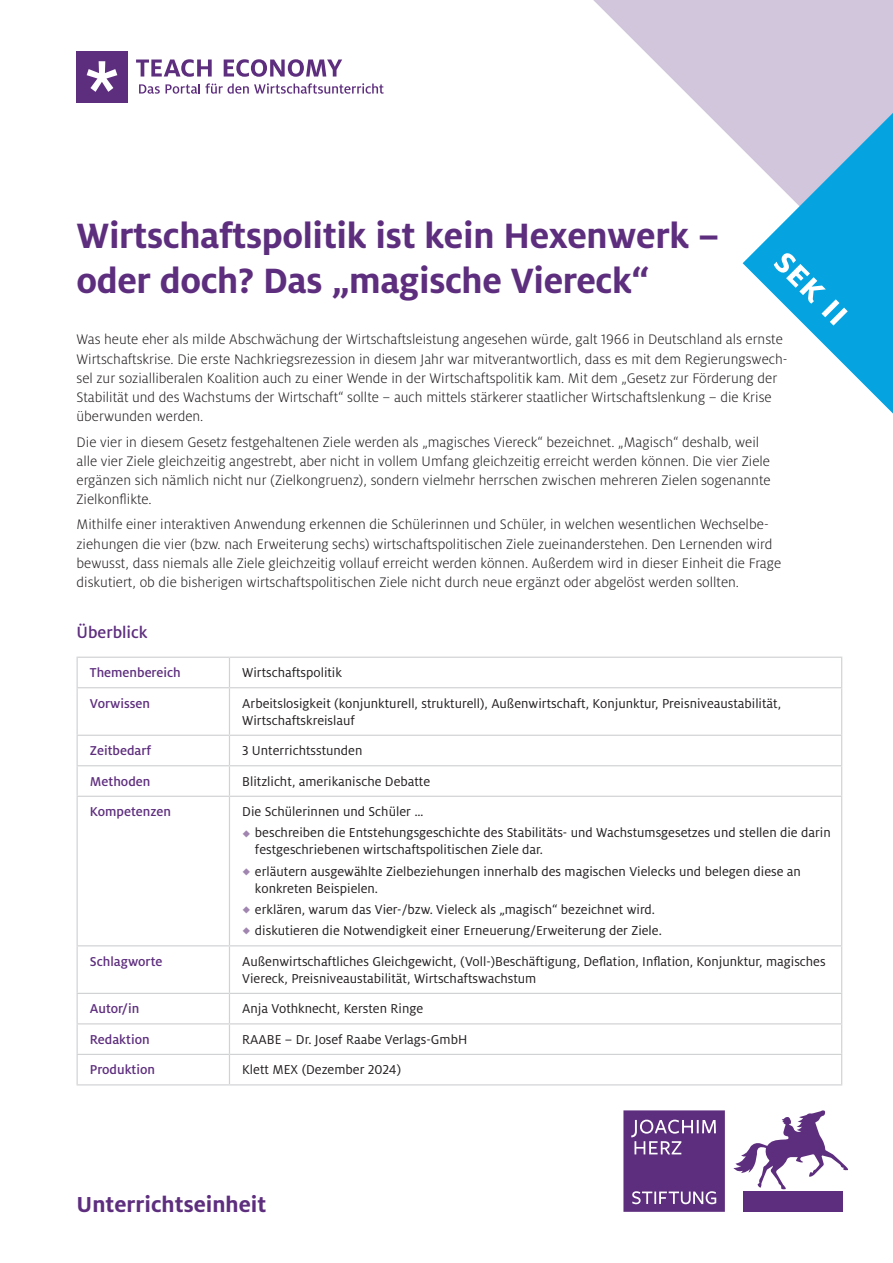
<style>
.page{position:relative;width:893px;height:1263px;background:#fff}
.page>*{position:absolute;margin:0;border:0;box-sizing:border-box;transform-origin:0 0}
.Titel{font:700 39px "Milo OT";letter-spacing:-.01em;color:#5e2e7e}
.t1{font:700 39px "Milo OT";color:#fff}
.t2{font:700 24px "Milo OT";color:#5e2e7e}
.Ü_Überblick{font:500 18px "Milo OT";color:#5e2e7e}
.Introtext{font:300 15.3px/19.2px "Milo OT";color:#231f20}
.Sek_II_Tabelle_Text{font:14.25px/17px "Milo OT";color:#231f20}
.Sek_II_Tabelle_Kopf{font:500 14.25px "Milo OT";color:#5e2e7e}
.Sek_II_Tabelle_mit_Abstand{font:14.25px "Milo OT";color:#231f20}
</style>
<div class="page">
<svg style="left:593px;top:0;width:300px;height:264px"></svg>
<div style="left:623px;top:1110px;width:102px;height:102px;background:#5e2e7e"></div>
<div style="left:743px;top:1191px;width:99px;height:21px;background:#5e2e7e"></div>
<svg style="left:631px;top:1120px;width:85px;height:34px"></svg>
<svg style="left:632px;top:1191px;width:84px;height:13px"></svg>
<svg style="left:733px;top:1110px;width:115px;height:79px"></svg>
<svg style="left:136px;top:59px;width:76px;height:18px"></svg>
<svg style="left:224px;top:59px;width:118px;height:18px"></svg>
<div style="left:77px;top:51px;width:51px;height:51px;background:#5e2e7e"></div>
<svg style="left:87px;top:61px;width:30px;height:31px"></svg>
<svg style="left:139px;top:83px;width:245px;height:11px"></svg>
<svg style="left:743px;top:113px;width:150px;height:301px"></svg>
<svg style="left:78px;top:688px;width:763px;height:366px"></svg>
<svg style="left:229px;top:658px;width:1px;height:29px"></svg>
<hr style="left:77px;top:687px;width:152px;height:1px;background:#d1d2d4">
<hr style="left:229px;top:687px;width:613px;height:1px;background:#d1d2d4">
<hr style="left:229px;top:688px;width:1px;height:47px;background:#d1d2d4">
<hr style="left:77px;top:735px;width:152px;height:1px;background:#d1d2d4">
<hr style="left:229px;top:735px;width:613px;height:1px;background:#d1d2d4">
<svg style="left:229px;top:736px;width:1px;height:29px"></svg>
<hr style="left:77px;top:765px;width:152px;height:1px;background:#d1d2d4">
<hr style="left:229px;top:765px;width:613px;height:1px;background:#d1d2d4">
<hr style="left:229px;top:766px;width:1px;height:30px;background:#d1d2d4">
<hr style="left:77px;top:796px;width:152px;height:1px;background:#d1d2d4">
<hr style="left:229px;top:796px;width:613px;height:1px;background:#d1d2d4">
<hr style="left:229px;top:797px;width:1px;height:148px;background:#d1d2d4">
<hr style="left:77px;top:945px;width:152px;height:1px;background:#d1d2d4">
<hr style="left:229px;top:945px;width:613px;height:1px;background:#d1d2d4">
<hr style="left:229px;top:946px;width:1px;height:47px;background:#d1d2d4">
<hr style="left:77px;top:993px;width:152px;height:1px;background:#d1d2d4">
<hr style="left:229px;top:993px;width:613px;height:1px;background:#d1d2d4">
<svg style="left:229px;top:994px;width:1px;height:29px"></svg>
<hr style="left:77px;top:1023px;width:152px;height:1px;background:#d1d2d4">
<hr style="left:229px;top:1023px;width:613px;height:1px;background:#d1d2d4">
<hr style="left:229px;top:1024px;width:1px;height:30px;background:#d1d2d4">
<hr style="left:77px;top:1054px;width:152px;height:1px;background:#d1d2d4">
<hr style="left:229px;top:1054px;width:613px;height:1px;background:#d1d2d4">
<svg style="left:229px;top:1055px;width:1px;height:29px"></svg>
<hr style="left:77px;top:1084px;width:152px;height:1px;background:#d1d2d4">
<hr style="left:229px;top:1084px;width:613px;height:1px;background:#d1d2d4">
<hr style="left:77px;top:657px;width:152px;height:1px;background:#d1d2d4">
<hr style="left:229px;top:657px;width:613px;height:1px;background:#d1d2d4">
<svg style="left:77px;top:658px;width:1px;height:29px"></svg>
<svg style="left:841px;top:658px;width:1px;height:29px"></svg>
<hr style="left:77px;top:688px;width:1px;height:47px;background:#d1d2d4">
<hr style="left:841px;top:688px;width:1px;height:47px;background:#d1d2d4">
<svg style="left:77px;top:736px;width:1px;height:29px"></svg>
<svg style="left:841px;top:736px;width:1px;height:29px"></svg>
<hr style="left:77px;top:766px;width:1px;height:30px;background:#d1d2d4">
<hr style="left:841px;top:766px;width:1px;height:30px;background:#d1d2d4">
<hr style="left:77px;top:797px;width:1px;height:148px;background:#d1d2d4">
<hr style="left:841px;top:797px;width:1px;height:148px;background:#d1d2d4">
<hr style="left:77px;top:946px;width:1px;height:47px;background:#d1d2d4">
<hr style="left:841px;top:946px;width:1px;height:47px;background:#d1d2d4">
<svg style="left:77px;top:994px;width:1px;height:29px"></svg>
<svg style="left:841px;top:994px;width:1px;height:29px"></svg>
<hr style="left:77px;top:1024px;width:1px;height:30px;background:#d1d2d4">
<hr style="left:841px;top:1024px;width:1px;height:30px;background:#d1d2d4">
<svg style="left:77px;top:1055px;width:1px;height:29px"></svg>
<svg style="left:841px;top:1055px;width:1px;height:29px"></svg>
<svg style="left:243px;top:830px;width:7px;height:7px"></svg>
<svg style="left:243px;top:868px;width:7px;height:7px"></svg>
<svg style="left:243px;top:906px;width:7px;height:8px"></svg>
<svg style="left:243px;top:928px;width:7px;height:7px"></svg>
<p class="Titel" style="left:77px;top:214px;width:644px">Wirtschaftspolitik ist kein Hexenwerk –</p>
<h1 class="t1" style="left:796px;top:240px;width:92px;rotate:45deg">sek II</h1>
<p class="Titel" style="left:77px;top:258px;width:574px">oder doch? Das „magische Viereck“</p>
<p class="Introtext" style="left:77px;top:330px;width:712px">Was heute eher als milde Abschwächung der Wirtschaftsleistung angesehen würde, galt 1966 in Deutschland als ernste Wirtschaftskrise. Die erste Nachkriegsrezession in diesem Jahr war mitverantwortlich, dass es mit dem Regierungswech&shy;sel zur sozialliberalen Koalition auch zu einer Wende in der Wirtschaftspolitik kam. Mit dem „Gesetz zur Förderung der Stabilität und des Wachstums der Wirtschaft“ sollte – auch mittels stärkerer staatlicher Wirtschaftslenkung – die Krise überwunden werden.</p>
<p class="Introtext" style="left:77px;top:432px;width:696px">Die vier in diesem Gesetz festgehaltenen Ziele werden als „magisches Viereck“ bezeichnet. „Magisch“ deshalb, weil alle vier Ziele gleichzeitig angestrebt, aber nicht in vollem Umfang gleichzeitig erreicht werden können. Die vier Ziele ergänzen sich nämlich nicht nur (Zielkongruenz), sondern vielmehr herrschen zwischen mehreren Zielen sogenannte Zielkonflikte.</p>
<p class="Introtext" style="left:77px;top:515px;width:706px">Mithilfe einer interaktiven Anwendung erkennen die Schülerinnen und Schüler, in welchen wesentlichen Wechselbe&shy;ziehungen die vier (bzw. nach Erweiterung sechs) wirtschaftspolitischen Ziele zueinanderstehen. Den Lernenden wird bewusst, dass niemals alle Ziele gleichzeitig vollauf erreicht werden können. Außerdem wird in dieser Einheit die Frage diskutiert, ob die bisherigen wirtschaftspolitischen Ziele nicht durch neue ergänzt oder abgelöst werden sollten.</p>
<p class="Ü_Überblick" style="left:77px;top:622px;width:73px">Überblick</p>
<p class="Sek_II_Tabelle_Kopf" style="left:90px;top:665px;width:92px">Themenbereich</p>
<p class="Sek_II_Tabelle_Text" style="left:242px;top:664px;width:101px">Wirtschaftspolitik</p>
<p class="Sek_II_Tabelle_Kopf" style="left:90px;top:695px;width:62px">Vorwissen</p>
<p class="Sek_II_Tabelle_Text" style="left:242px;top:695px;width:541px">Arbeitslosigkeit (konjunkturell, strukturell), Außenwirtschaft, Konjunktur, Preisniveaustabilität,<br>Wirtschaftskreislauf</p>
<p class="Sek_II_Tabelle_Kopf" style="left:90px;top:743px;width:63px">Zeitbedarf</p>
<p class="Sek_II_Tabelle_Text" style="left:242px;top:742px;width:122px">3 Unterrichtsstunden</p>
<p class="Sek_II_Tabelle_Kopf" style="left:90px;top:773px;width:62px">Methoden</p>
<p class="Sek_II_Tabelle_Text" style="left:242px;top:773px;width:189px">Blitzlicht, amerikanische Debatte</p>
<p class="Sek_II_Tabelle_Kopf" style="left:90px;top:804px;width:83px">Kompetenzen</p>
<p class="Sek_II_Tabelle_mit_Abstand" style="left:242px;top:804px;width:183px">Die Schülerinnen und Schüler …</p>
<p class="Sek_II_Tabelle_Text" style="left:255px;top:825px;width:577px">beschreiben die Entstehungsgeschichte des Stabilitäts- und Wachstumsgesetzes und stellen die darin festgeschriebenen wirtschaftspolitischen Ziele dar.</p>
<p class="Sek_II_Tabelle_Text" style="left:255px;top:863px;width:547px">erläutern ausgewählte Zielbeziehungen innerhalb des magischen Vielecks und belegen diese an konkreten Beispielen.</p>
<p class="Sek_II_Tabelle_Text" style="left:255px;top:901px;width:402px">erklären, warum das Vier-/bzw. Vieleck als „magisch“ bezeichnet wird.</p>
<p class="Sek_II_Tabelle_Text" style="left:255px;top:922px;width:408px">diskutieren die Notwendigkeit einer Erneuerung/Erweiterung der Ziele.</p>
<p class="Sek_II_Tabelle_Kopf" style="left:90px;top:953px;width:74px">Schlagworte</p>
<p class="Sek_II_Tabelle_Text" style="left:242px;top:953px;width:585px">Außenwirtschaftliches Gleichgewicht, (Voll-)Beschäftigung, Deflation, Inflation, Konjunktur, magisches<br>Viereck, Preisniveaustabilität, Wirtschaftswachstum</p>
<p class="Sek_II_Tabelle_Kopf" style="left:90px;top:1001px;width:51px">Autor/in</p>
<p class="Sek_II_Tabelle_Text" style="left:242px;top:1000px;width:183px">Anja Vothknecht, Kersten Ringe</p>
<p class="Sek_II_Tabelle_Kopf" style="left:90px;top:1031px;width:61px">Redaktion</p>
<p class="Sek_II_Tabelle_Text" style="left:242px;top:1031px;width:227px">RAABE – Dr. Josef Raabe Verlags-GmbH</p>
<p class="Sek_II_Tabelle_Kopf" style="left:90px;top:1062px;width:67px">Produktion</p>
<p class="Sek_II_Tabelle_Text" style="left:242px;top:1061px;width:160px">Klett MEX (Dezember 2024)</p>
<h2 class="t2" style="left:77px;top:1191px;width:191px">Unterrichtseinheit</h2>
</div>
